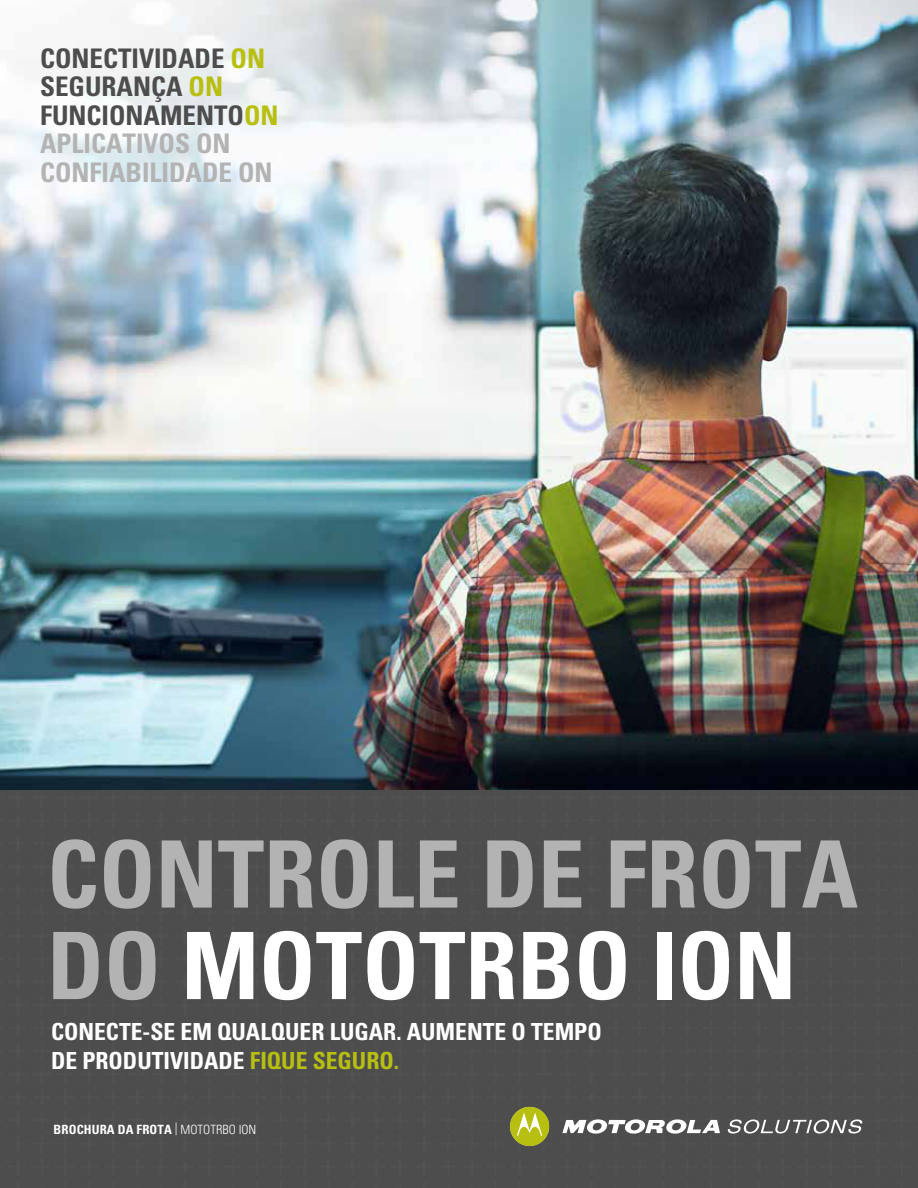
<style>
.page{position:relative;width:918px;height:1188px;background:#fff}
.page>*{position:absolute;margin:0;border:0;box-sizing:border-box;transform-origin:0 0}
.t1{font:700 condensed 93px/91.5px "Univers";color:#b3b3b3}
.t2{font:700 condensed 27px/28.5px "Univers";color:#4d4d4d}
.t3{font:700 condensed 23.55px/28.2px "Univers";color:#fff}
.t4{font:700 condensed 12.75px "Univers";letter-spacing:.01em;color:#fff}
.s1{color:#b8bf0f}
.s2{color:#b3b3b3}
.s3{color:#fff}
.s4{color:#b7bf10}
.s5{font-family:"Univers LT Std";font-weight:300}
</style>
<div class="page">
<img style="left:0;top:0;width:918px;height:791px">
<div style="left:0;top:791px;width:918px;height:397px;background:#4d4d4d"></div>
<svg style="left:562px;top:1119px;width:158px;height:15px"></svg>
<svg style="left:510px;top:1107px;width:39px;height:39px"></svg>
<svg style="left:728px;top:1120px;width:134px;height:14px"></svg>
<p class="t2" style="left:40px;top:44px;width:240px">CONECTIVIDADE <span class="s1">ON<br></span>SEGURANÇA <span class="s1">ON<br></span>FUNCIONAMENTO<span class="s1">ON<br></span><span class="s2">APLICATIVOS ON<br>CONFIABILIDADE ON</span></p>
<h1 class="t1" style="left:47px;top:828px;width:813px">CONTROLE DE FROTA<br>DO <span class="s3">MOTOTRBO ION</span></h1>
<p class="t3" style="left:51px;top:1018px;width:552px">CONECTE-SE EM QUALQUER LUGAR. AUMENTE O TEMPO<br>DE PRODUTIVIDADE <span class="s4">FIQUE SEGURO.</span></p>
<p class="t4" style="left:54px;top:1122px;width:204px">BROCHURA DA FROTA <span class="s5">| MOTOTRBO ION</span></p>
</div>
